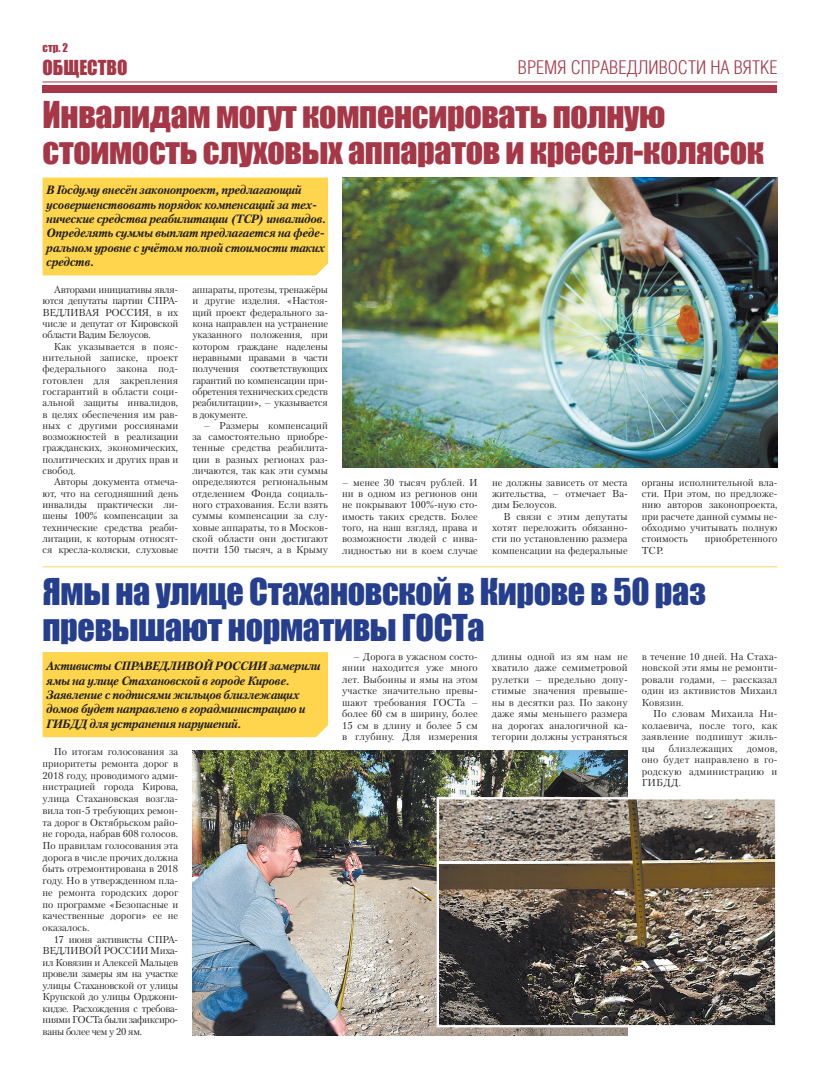
<style>
.page{position:relative;width:820px;height:1078px;background:#fff}
.page>*{position:absolute;margin:0;border:0;box-sizing:border-box;transform-origin:0 0}
.t1{font:34px/36px "Impact";letter-spacing:-.01em;color:#a63747}
.t2{font:34px/36px "Impact";letter-spacing:-.01em;color:#253f8e}
.t3{font:300 19px "Helios Cond";color:#a63747}
.t4{font:19px "Impact";color:#a63747}
.t5{font:italic 700 12px/14.4px "Petersburg C";letter-spacing:-.03em;color:#231f20}
.t6{font:11px "Impact";color:#a63747}
.t7{font:10px/11.3px "Petersburg C";color:#231f20;text-align:justify}
.t8{font:10px "Petersburg C";letter-spacing:.02em;color:#231f20}
</style>
<div class="page">
<img style="left:192px;top:750px;width:435px;height:285px">
<img style="left:342px;top:177px;width:435px;height:290px">
<div style="left:43px;top:85px;width:734px;height:8px;background:#a63747"></div>
<hr style="left:43px;top:82px;width:734px;height:1px;background:#a63747">
<div style="left:43px;top:177px;width:285px;height:98px;background:#fed54d"></div>
<hr style="left:43px;top:566px;width:734px;height:1px;background:#fed667">
<div style="left:43px;top:652px;width:285px;height:85px;background:#fed54d"></div>
<img style="left:439px;top:799px;width:335px;height:225px">
<div style="left:436px;top:796px;width:341px;height:231px;border:2px solid #fff"></div>
<p class="t6" style="left:43px;top:39px;width:27px">стр. 2</p>
<h2 class="t4" style="left:43px;top:53px;width:86px">ОБЩЕСТВО</h2>
<h2 class="t3" style="left:517px;top:57px;width:261px">ВРЕМЯ СПРАВЕДЛИВОСТИ НА ВЯТКЕ</h2>
<h1 class="t1" style="left:43px;top:95px;width:722px">Инвалидам могут компенсировать полную стоимость слуховых аппаратов и кресел-колясок</h1>
<p class="t5" style="left:46px;top:182px;width:281px">В Госдуму внесён законопроект, предлагающий усовершенствовать порядок компенсаций за тех&shy;нические средства реабилитации (ТСР) инвалидов.<br>Определять суммы выплат предлагается на феде&shy;ральном уровне с учётом полной стоимости таких средств.</p>
<p class="t7" style="left:43px;top:284px;width:137px;text-indent:11px">Авторами инициативы явля&shy;ются депутаты партии СПРА-ВЕДЛИВАЯ РОССИЯ, в их числе и депутат от Кировской области Вадим Белоусов.</p>
<p class="t7" style="left:43px;top:340px;width:137px;text-indent:11px">Как указывается в пояс&shy;нительной записке, проект федерального закона под&shy;готовлен для закрепления госгарантий в области соци&shy;альной защиты инвалидов, в целях обеспечения им рав&shy;ных с другими россиянами возможностей в реализации гражданских, экономических, политических и других прав и свобод.</p>
<p class="t7" style="left:43px;top:476px;width:137px;text-indent:11px">Авторы документа отмеча&shy;ют, что на сегодняшний день инвалиды практически ли&shy;шены 100% компенсации за технические средства реаби&shy;литации, к которым относят&shy;ся кресла-коляски, слуховые</p>
<p class="t7" style="left:192px;top:284px;width:137px">аппараты, протезы, тренажёры и другие изделия. «Настоя&shy;щий проект федерального за&shy;кона направлен на устранение указанного положения, при котором граждане наделены неравными правами в части получения соответствующих гарантий по компенсации при&shy;обретения технических средств реабилитации», – указывается в документе.</p>
<p class="t7" style="left:192px;top:419px;width:137px;text-indent:11px">– Размеры компенсаций за самостоятельно приобре&shy;тенные средства реабилита&shy;ции в разных регионах раз&shy;личаются, так как эти суммы определяются региональным отделением Фонда социаль&shy;ного страхования. Если взять суммы компенсации за слу&shy;ховые аппараты, то в Москов&shy;ской области они достигают почти 150 тысяч, а в Крыму</p>
<p class="t7" style="left:342px;top:476px;width:137px">– менее 30 тысяч рублей. И ни в одном из регионов они не покрывают 100%-ную сто&shy;имость таких средств. Более того, на наш взгляд, права и возможности людей с инва&shy;лидностью ни в коем случае</p>
<p class="t7" style="left:492px;top:476px;width:137px">не должны зависеть от места жительства, – отмечает Ва&shy;дим Белоусов.</p>
<p class="t7" style="left:492px;top:510px;width:137px;text-indent:11px">В связи с этим депутаты хотят переложить обязанно&shy;сти по установлению размера компенсации на федеральные</p>
<p class="t7" style="left:641px;top:476px;width:137px">органы исполнительной вла&shy;сти. При этом, по предложе&shy;нию авторов законопроекта, при расчете данной суммы не&shy;обходимо учитывать полную стоимость</p>
<p class="t7" style="left:704px;top:533px;width:74px">приобретенного</p>
<p class="t7" style="left:641px;top:544px;width:23px">ТСР.</p>
<h1 class="t2" style="left:43px;top:572px;width:665px">Ямы на улице Стахановской в Кирове в 50 раз превышают нормативы ГОСТа</h1>
<p class="t5" style="left:46px;top:658px;width:276px">Активисты СПРАВЕДЛИВОЙ РОССИИ замерили ямы на улице Стахановской в городе Кирове.<br>Заявление с подписями жильцов близлежащих домов будет направлено в горадминистрацию и ГИБДД для устранения нарушений.</p>
<p class="t7" style="left:492px;top:650px;width:137px">длины одной из ям нам не хватило даже семиметровой рулетки – предельно допу&shy;стимые значения превыше&shy;ны в десятки раз. По закону даже ямы меньшего размера на дорогах аналогичной ка&shy;тегории должны устраняться</p>
<p class="t7" style="left:641px;top:650px;width:137px">в течение 10 дней. На Стаха&shy;новской эти ямы не ремонти&shy;ровали годами, – рассказал один из активистов Михаил Ковязин.</p>
<p class="t7" style="left:342px;top:650px;width:137px;text-indent:11px">– Дорога в ужасном состо&shy;янии находится уже много лет. Выбоины и ямы на этом участке значительно превы&shy;шают требования ГОСТа – более 60 см в ширину, более 15 см в длину и более 5 см в глубину. Для измерения</p>
<p class="t7" style="left:641px;top:707px;width:137px;text-indent:11px">По словам Михаила Ни&shy;колаевича, после того, как заявление подпишут жиль&shy;цы</p>
<p class="t8" style="left:668px;top:742px;width:66px">близлежащих</p>
<p class="t7" style="left:641px;top:742px;width:137px;text-indent:105px">домов, оно будет направлено в го&shy;родскую администрацию и ГИБДД.</p>
<p class="t7" style="left:43px;top:745px;width:137px;line-height:11.7px;text-indent:11px">По итогам голосования за приоритеты ремонта дорог в 2018 году, проводимого адми&shy;нистрацией города Кирова, улица Стахановская возгла&shy;вила топ-5 требующих ремон&shy;та дорог в Октябрьском райо&shy;не города, набрав 608 голосов.<br>По правилам голосования эта дорога в числе прочих должна быть отремонтирована в 2018 году. Но в утвержденном пла&shy;не ремонта городских дорог по программе «Безопасные и качественные дороги» ее не оказалось.</p>
<p class="t7" style="left:43px;top:932px;width:137px;text-indent:11px">17 июня активисты СПРА-ВЕДЛИВОЙ РОССИИ Миха&shy;ил Ковязин и Алексей Мальцев провели замеры ям на участке улицы Стахановской от улицы Крупской до улицы Орджони&shy;кидзе. Расхождения с требова&shy;ниями ГОСТа были зафиксиро&shy;ваны более чем у 20 ям.</p>
</div>
